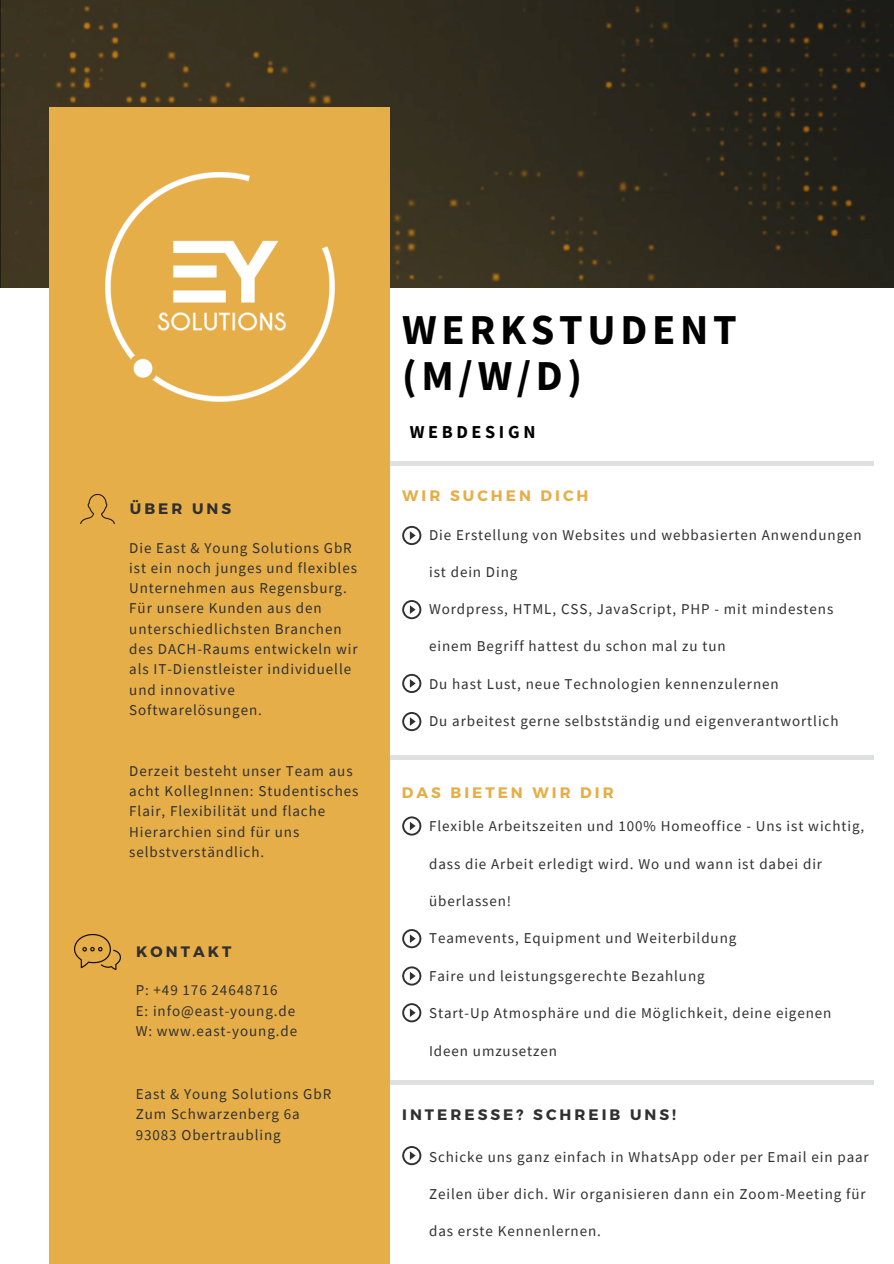
<style>
.page{position:relative;width:894px;height:1264px;background:#fff}
.page>*{position:absolute;margin:0;border:0;box-sizing:border-box;transform-origin:0 0}
.t1{font:700 42.45px/46.2px "Source Sans Pro";letter-spacing:.11em;color:#000}
.t2{font:700 18.15px "Source Sans Pro";letter-spacing:.2em;color:#000}
.t3{font:700 15.15px "Montserrat";letter-spacing:.2em;color:#303030}
.t4{font:700 15.15px "Montserrat";letter-spacing:.2em;color:#e6ae48}
.t5{font:15px/20.2px "Source Sans Pro";letter-spacing:.06em;color:#303030}
</style>
<div class="page">
<img style="left:0;top:0;width:893px;height:287px">
<div style="left:365px;top:755px;width:508px;height:5px;background:#dfe0e0"></div>
<hr style="left:365px;top:462px;width:508px;height:4px;background:#dfe0e0">
<hr style="left:365px;top:1080px;width:508px;height:4px;background:#dfe0e0">
<div style="left:50px;top:106px;width:340px;height:1157px;background:#e6ae48"></div>
<img style="left:105px;top:173px;width:229px;height:228px">
<img style="left:74px;top:934px;width:47px;height:35px">
<img style="left:81px;top:494px;width:34px;height:30px">
<svg style="left:402px;top:526px;width:19px;height:19px"></svg>
<svg style="left:402px;top:600px;width:19px;height:19px"></svg>
<svg style="left:402px;top:674px;width:19px;height:19px"></svg>
<svg style="left:402px;top:816px;width:19px;height:19px"></svg>
<svg style="left:402px;top:1003px;width:19px;height:19px"></svg>
<svg style="left:402px;top:929px;width:19px;height:19px"></svg>
<svg style="left:402px;top:966px;width:19px;height:19px"></svg>
<svg style="left:402px;top:1146px;width:19px;height:19px"></svg>
<svg style="left:402px;top:712px;width:19px;height:19px"></svg>
<p class="t3" style="left:130px;top:499px;width:103px">ÜBER UNS</p>
<p class="t5" style="left:129px;top:537px;width:230px">Die East &amp; Young Solutions GbR ist ein noch junges und flexibles<br>Unternehmen aus Regensburg.<br>Für unsere Kunden aus den unterschiedlichsten Branchen des DACH-Raums entwickeln wir als IT-Dienstleister individuelle und innovative<br>Softwarelösungen.</p>
<p class="t5" style="left:129px;top:760px;width:230px">Derzeit besteht unser Team aus acht KollegInnen: Studentisches<br>Flair, Flexibilität und flache<br>Hierarchien sind für uns selbstverständlich.</p>
<p class="t3" style="left:136px;top:941px;width:97px">KONTAKT</p>
<p class="t5" style="left:136px;top:979px;width:143px">P: +49 176 24648716</p>
<p class="t5" style="left:136px;top:1000px;width:161px">E: info@east-young.de</p>
<p class="t5" style="left:136px;top:1020px;width:163px">W: www.east-young.de</p>
<p class="t5" style="left:136px;top:1083px;width:197px">East &amp; Young Solutions GbR</p>
<p class="t5" style="left:136px;top:1103px;width:165px">Zum Schwarzenberg 6a</p>
<p class="t5" style="left:136px;top:1124px;width:147px">93083 Obertraubling</p>
<p class="t1" style="left:402px;top:306px;width:336px">WERKSTUDENT (M/W/D)</p>
<p class="t2" style="left:409px;top:420px;width:127px">WEBDESIGN</p>
<p class="t4" style="left:402px;top:486px;width:188px">WIR SUCHEN DICH</p>
<p class="t5" style="left:429px;top:524px;width:434px">Die Erstellung von Websites und webbasierten Anwendungen</p>
<p class="t5" style="left:429px;top:561px;width:90px">ist dein Ding</p>
<p class="t5" style="left:429px;top:598px;width:405px">Wordpress, HTML, CSS, JavaScript, PHP - mit mindestens</p>
<p class="t5" style="left:429px;top:636px;width:298px">einem Begriff hattest du schon mal zu tun</p>
<p class="t5" style="left:429px;top:673px;width:351px">Du hast Lust, neue Technologien kennenzulernen</p>
<p class="t5" style="left:429px;top:710px;width:411px">Du arbeitest gerne selbstständig und eigenverantwortlich</p>
<p class="t4" style="left:401px;top:782px;width:213px">DAS BIETEN WIR DIR</p>
<p class="t5" style="left:429px;top:815px;width:436px">Flexible Arbeitszeiten und 100% Homeoffice - Uns ist wichtig,</p>
<p class="t5" style="left:429px;top:853px;width:394px">dass die Arbeit erledigt wird. Wo und wann ist dabei dir</p>
<p class="t5" style="left:429px;top:890px;width:84px">überlassen!</p>
<p class="t5" style="left:429px;top:927px;width:309px">Teamevents, Equipment und Weiterbildung</p>
<p class="t5" style="left:429px;top:965px;width:277px">Faire und leistungsgerechte Bezahlung</p>
<p class="t5" style="left:429px;top:1002px;width:404px">Start-Up Atmosphäre und die Möglichkeit, deine eigenen</p>
<p class="t5" style="left:429px;top:1040px;width:129px">Ideen umzusetzen</p>
<p class="t3" style="left:402px;top:1104px;width:275px">INTERESSE? SCHREIB UNS!</p>
<p class="t5" style="left:429px;top:1145px;width:441px">Schicke uns ganz einfach in WhatsApp oder per Email ein paar</p>
<p class="t5" style="left:429px;top:1183px;width:438px">Zeilen über dich. Wir organisieren dann ein Zoom-Meeting für</p>
<p class="t5" style="left:429px;top:1220px;width:173px">das erste Kennenlernen.</p>
</div>
